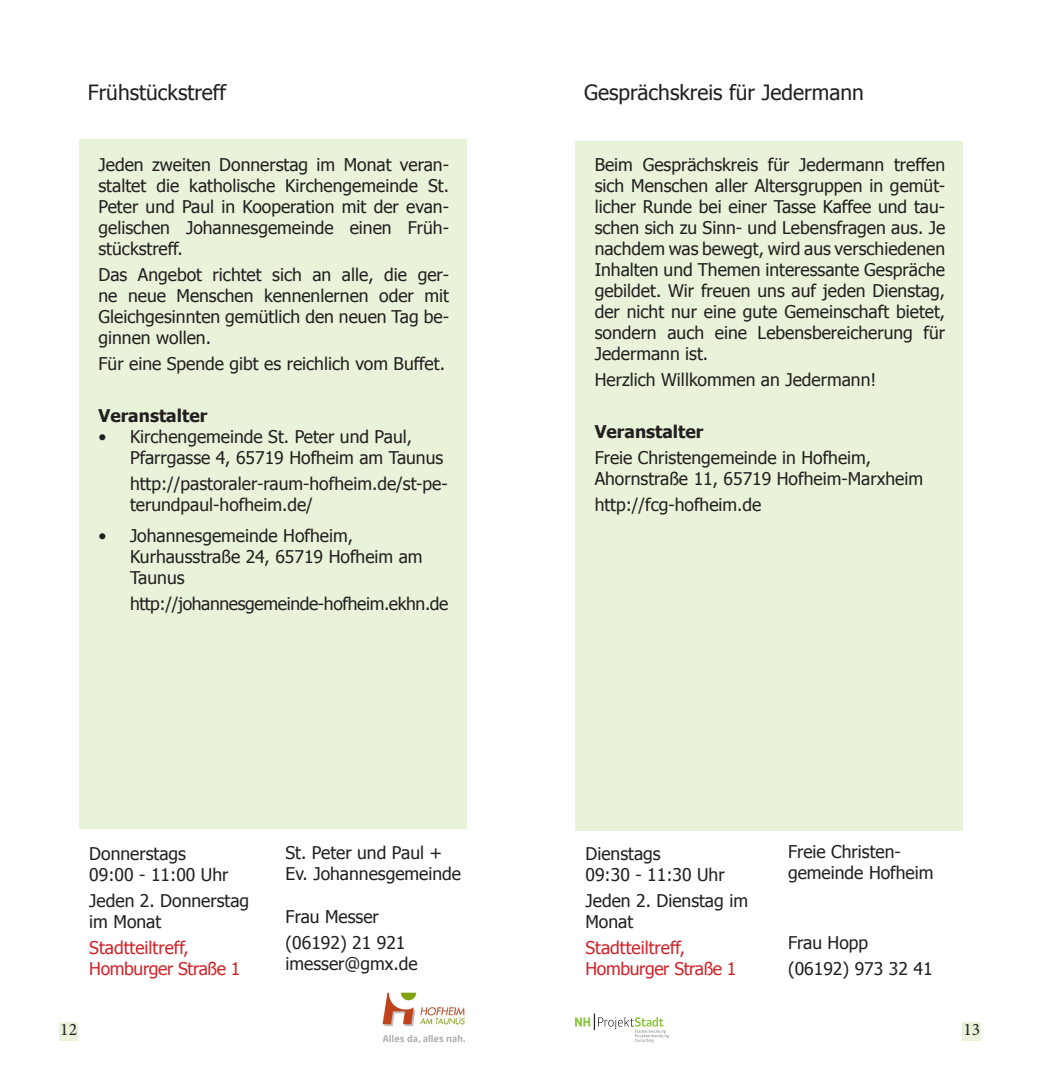
<style>
.page{position:relative;width:1042px;height:1072px;background:#fff}
.page>*{position:absolute;margin:0;border:0;box-sizing:border-box;transform-origin:0 0}
.t1{font:21px "Tahoma";color:#231f20}
.t2{font:17.5px/21px "Tahoma";color:#231f20}
.t3{font:17.5px/21px "Tahoma";letter-spacing:-.015em;color:#d1232a}
.t4{font:17.5px "Tahoma";letter-spacing:-.02em;color:#231f20}
.t5{font:700 17.5px "Tahoma";color:#231f20}
.t6{font:17.5px "Minion Pro";color:#231f20}
</style>
<div class="page">
<div style="left:962px;top:1022px;width:19px;height:18px;background:#e8f3d9"></div>
<div style="left:60px;top:1022px;width:18px;height:18px;background:#e8f3d9"></div>
<div style="left:79px;top:139px;width:387px;height:689px;background:#e8f3d9"></div>
<div style="left:575px;top:141px;width:387px;height:689px;background:#e8f3d9"></div>
<svg style="left:575px;top:1013px;width:94px;height:29px"></svg>
<img style="left:382px;top:992px;width:82px;height:50px">
<p class="t1" style="left:88px;top:79px;width:140px">Frühstückstreff</p>
<p class="t2" style="left:98px;top:153px;width:352px;text-align:justify">Jeden zweiten Donnerstag im Monat veran&shy;staltet die katholische Kirchengemeinde St.<br>Peter und Paul in Kooperation mit der evan&shy;gelischen Johannesgemeinde einen Früh&shy;stückstreff.</p>
<p class="t2" style="left:98px;top:263px;width:352px;text-align:justify">Das Angebot richtet sich an alle, die ger&shy;ne neue Menschen kennenlernen oder mit Gleichgesinnten gemütlich den neuen Tag be&shy;ginnen wollen.</p>
<p class="t2" style="left:98px;top:352px;width:348px">Für eine Spende gibt es reichlich vom Buffet.</p>
<p class="t5" style="left:98px;top:403px;width:110px">Veranstalter</p>
<p class="t2" style="left:130px;top:425px;width:315px;text-indent:-32px">• Kirchengemeinde St. Peter und Paul,<br>Pfarrgasse 4, 65719 Hofheim am Taunus</p>
<p class="t2" style="left:130px;top:472px;width:319px">http://pastoraler-raum-hofheim.de/st-pe&shy;terundpaul-hofheim.de/</p>
<p class="t2" style="left:130px;top:524px;width:294px;text-indent:-32px">• Johannesgemeinde Hofheim,<br>Kurhausstraße 24, 65719 Hofheim am<br>Taunus</p>
<p class="t4" style="left:130px;top:591px;width:320px">http://johannesgemeinde-hofheim.ekhn.de</p>
<p class="t2" style="left:89px;top:842px;width:141px">Donnerstags<br>09:00 - 11:00 Uhr</p>
<p class="t2" style="left:89px;top:888px;width:161px">Jeden 2. Donnerstag im Monat</p>
<p class="t3" style="left:89px;top:935px;width:152px">Stadtteiltreff,<br>Homburger Straße 1</p>
<p class="t2" style="left:285px;top:841px;width:177px">St. Peter und Paul +<br>Ev. Johannesgemeinde</p>
<p class="t2" style="left:285px;top:904px;width:95px">Frau Messer</p>
<p class="t2" style="left:285px;top:930px;width:134px">(06192) 21 921 imesser@gmx.de</p>
<p class="t1" style="left:584px;top:79px;width:281px">Gesprächskreis für Jedermann</p>
<p class="t2" style="left:595px;top:153px;width:352px;text-align:justify">Beim Gesprächskreis für Jedermann treffen sich Menschen aller Altersgruppen in gemüt&shy;licher Runde bei einer Tasse Kaffee und tau&shy;schen sich zu Sinn- und Lebensfragen aus. Je nachdem was bewegt, wird aus verschiedenen Inhalten und Themen interessante Gespräche gebildet. Wir freuen uns auf jeden Dienstag, der nicht nur eine gute Gemeinschaft bietet, sondern auch eine Lebensbereicherung für Jedermann ist.</p>
<p class="t2" style="left:595px;top:368px;width:283px">Herzlich Willkommen an Jedermann!</p>
<p class="t5" style="left:595px;top:419px;width:110px">Veranstalter</p>
<p class="t2" style="left:595px;top:446px;width:330px">Freie Christengemeinde in Hofheim,<br>Ahornstraße 11, 65719 Hofheim-Marxheim</p>
<p class="t2" style="left:595px;top:493px;width:168px">http://fcg-hofheim.de</p>
<p class="t2" style="left:585px;top:841px;width:141px">Dienstags<br>09:30 - 11:30 Uhr</p>
<p class="t2" style="left:585px;top:888px;width:164px">Jeden 2. Dienstag im<br>Monat</p>
<p class="t3" style="left:585px;top:935px;width:152px">Stadtteiltreff,<br>Homburger Straße 1</p>
<p class="t2" style="left:788px;top:840px;width:147px">Freie Christen&shy;gemeinde Hofheim</p>
<p class="t2" style="left:788px;top:931px;width:82px">Frau Hopp</p>
<p class="t2" style="left:788px;top:957px;width:146px">(06192) 973 32 41</p>
<p class="t6" style="left:60px;top:1017px;width:18px">12</p>
<p class="t6" style="left:963px;top:1017px;width:18px">13</p>
</div>
